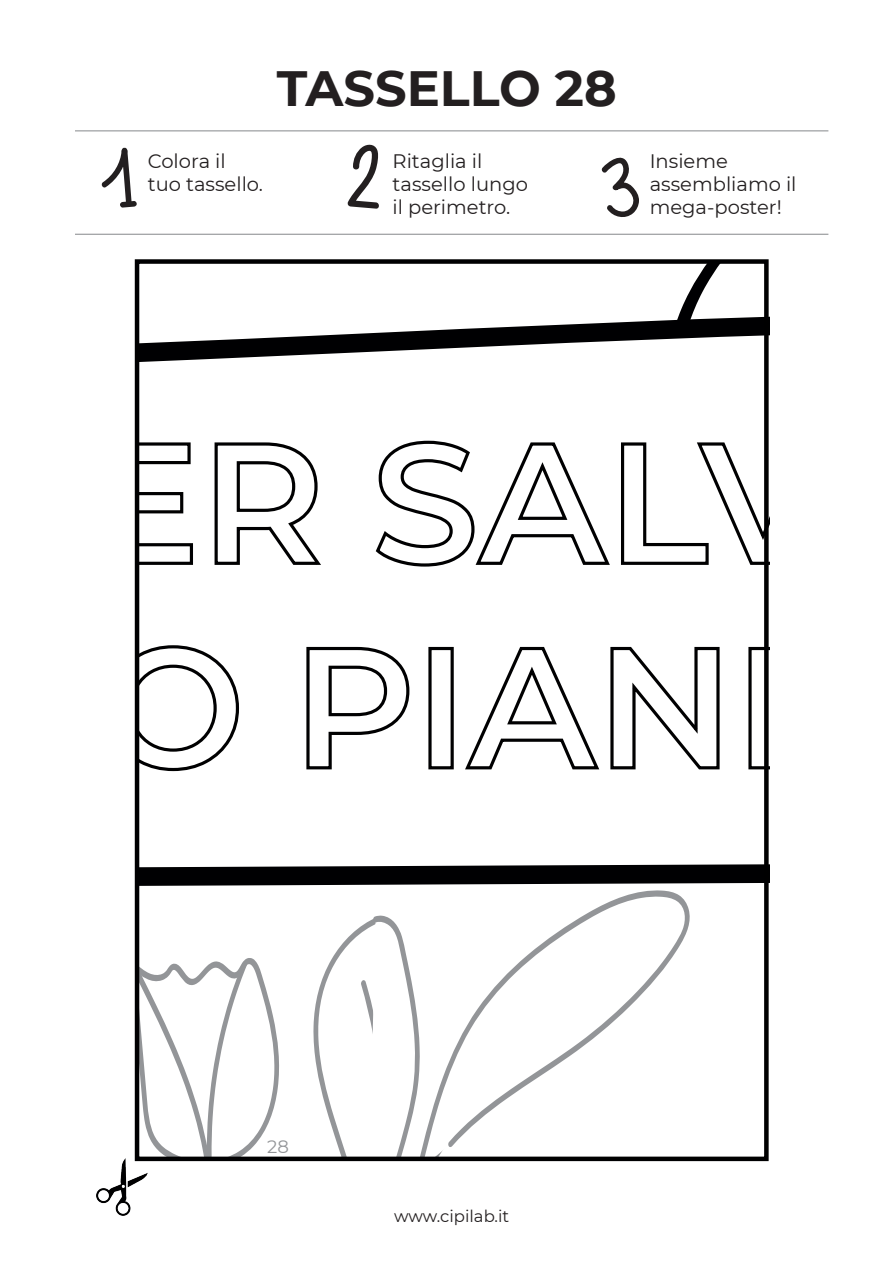
<style>
.page{position:relative;width:893px;height:1263px;background:#fff}
.page>*{position:absolute;margin:0;border:0;box-sizing:border-box;transform-origin:0 0}
.t1{font:700 49.5px "Montserrat";color:#231f20}
.t2{font:19.5px/23.4px "Montserrat";color:#231f20}
.t3{font:18px "Montserrat";color:#939598}
.t4{font:16.5px "Montserrat";color:#231f20}
</style>
<div class="page">
<svg style="left:682px;top:265px;width:37px;height:41px"></svg>
<svg style="left:141px;top:311px;width:629px;height:51px"></svg>
<svg style="left:141px;top:646px;width:629px;height:240px"></svg>
<svg style="left:141px;top:442px;width:52px;height:123px"></svg>
<svg style="left:214px;top:442px;width:107px;height:123px"></svg>
<svg style="left:375px;top:440px;width:235px;height:127px"></svg>
<svg style="left:621px;top:442px;width:149px;height:123px"></svg>
<svg style="left:141px;top:645px;width:100px;height:128px"></svg>
<svg style="left:305px;top:646px;width:106px;height:125px"></svg>
<div style="left:428px;top:647px;width:26px;height:122px;border:3px solid #000001"></div>
<svg style="left:463px;top:646px;width:139px;height:126px"></svg>
<svg style="left:609px;top:646px;width:112px;height:125px"></svg>
<svg style="left:747px;top:646px;width:23px;height:125px"></svg>
<svg style="left:313px;top:915px;width:104px;height:240px"></svg>
<svg style="left:417px;top:890px;width:273px;height:265px"></svg>
<svg style="left:141px;top:958px;width:138px;height:197px"></svg>
<svg style="left:101px;top:147px;width:36px;height:61px"></svg>
<svg style="left:347px;top:144px;width:32px;height:65px"></svg>
<svg style="left:601px;top:157px;width:38px;height:60px"></svg>
<hr style="left:75px;top:234px;width:753px;height:1px;background:#939598">
<hr style="left:75px;top:130px;width:753px;height:1px;background:#939598">
<img style="left:97px;top:1159px;width:51px;height:56px">
<div style="left:135px;top:259px;width:634px;height:902px;border:5px solid #000001"></div>
<h1 class="t1" style="left:277px;top:53px;width:342px">TASSELLO 28</h1>
<p class="t2" style="left:148px;top:148px;width:117px">Colora il tuo tassello.</p>
<p class="t2" style="left:393px;top:148px;width:137px">Ritaglia il tassello lungo il perimetro.</p>
<p class="t2" style="left:650px;top:148px;width:148px">Insieme assembliamo il mega-poster!</p>
<p class="t3" style="left:267px;top:1134px;width:23px">28</p>
<p class="t4" style="left:394px;top:1204px;width:117px">www.cipilab.it</p>
</div>
